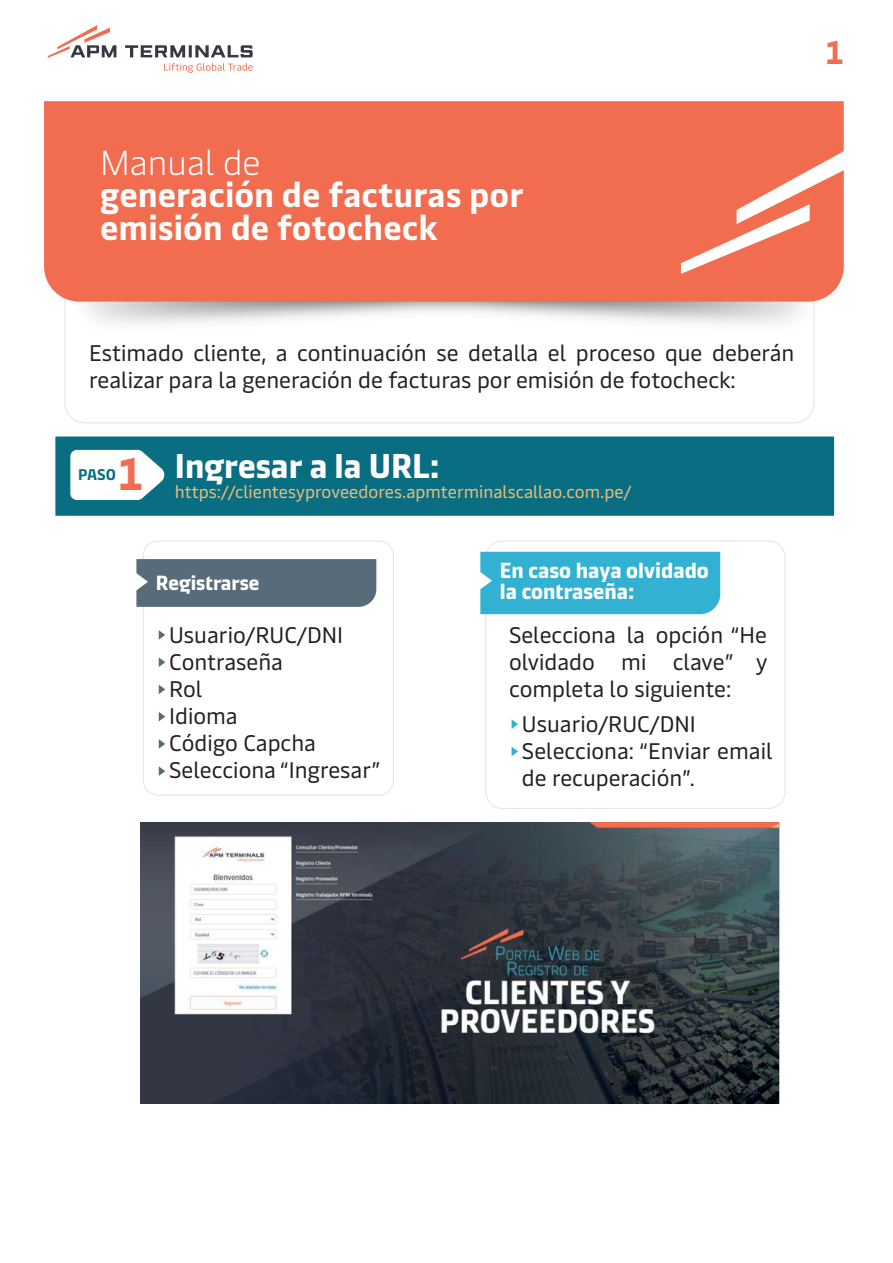
<style>
.page{position:relative;width:893px;height:1263px;background:#fff}
.page>*{position:absolute;margin:0;border:0;box-sizing:border-box;transform-origin:0 0}
.t1{font:700 45px "Maersk Text Office";color:#f26c4f}
.t2{font:700 34.5px/32.2px "Maersk Text Office";color:#fff}
.t3{font:300 34.5px "Maersk Text Office";color:#fff}
.t4{font:700 34.05px "Maersk Headline Office";color:#fff}
.t5{font:700 32.4px "Maersk Text Office";color:#f26c4f}
.t6{font:22.5px/27px "Maersk Text";color:#231f20}
.t7{font:700 21.75px/21px "Maersk Headline Office";color:#fff}
.t8{font:700 20.4px "Maersk Headline Office";color:#fff}
.t9{font:17.4px "Maersk Text Office";color:#f0be78}
.t10{font:700 15.3px "Maersk Text Office";color:#0a6e82}
</style>
<div class="page">
<img style="left:64px;top:302px;width:459px;height:72px">
<div style="left:44px;top:101px;width:800px;height:201px;background:#f26c4f"></div>
<svg style="left:681px;top:102px;width:163px;height:172px;background:#f37e64"></svg>
<svg style="left:48px;top:25px;width:205px;height:48px"></svg>
<div style="left:54px;top:435px;width:782px;height:82px;background:#0a6e82;border:2px solid #fff"></div>
<svg style="left:70px;top:450px;width:95px;height:50px;background:#e0edef"></svg>
<img style="left:140px;top:822px;width:639px;height:281px">
<div style="left:143px;top:540px;width:251px;height:255px;border:1px solid #dde6ed;border-radius:15px"></div>
<div style="left:485px;top:540px;width:300px;height:269px;border:1px solid #dde6ed;border-radius:17px"></div>
<div style="left:136px;top:559px;width:240px;height:48px;background:#576b79"></div>
<svg style="left:159px;top:630px;width:6px;height:10px"></svg>
<svg style="left:159px;top:657px;width:6px;height:10px"></svg>
<svg style="left:159px;top:685px;width:6px;height:9px"></svg>
<svg style="left:159px;top:712px;width:6px;height:9px"></svg>
<svg style="left:159px;top:739px;width:6px;height:10px"></svg>
<svg style="left:159px;top:766px;width:6px;height:10px"></svg>
<div style="left:480px;top:552px;width:240px;height:62px;background:#32b1d3"></div>
<svg style="left:512px;top:719px;width:6px;height:10px"></svg>
<svg style="left:512px;top:747px;width:6px;height:9px"></svg>
<h2 class="t3" style="left:100px;top:134px;width:162px">Manual de</h2>
<h2 class="t2" style="left:100px;top:174px;width:425px">generación de facturas por emisión de fotocheck</h2>
<h3 class="t5" style="left:824px;top:25px;width:21px">1</h3>
<p class="t6" style="left:89px;top:337px;width:707px">Estimado cliente, a continuación se detalla el proceso que deberán realizar para la generación de facturas por emisión de fotocheck:</p>
<p class="t10" style="left:78px;top:462px;width:40px">PASO</p>
<h1 class="t1" style="left:117px;top:436px;width:29px">1</h1>
<h3 class="t4" style="left:175px;top:438px;width:266px">Ingresar a la URL:</h3>
<p class="t9" style="left:175px;top:477px;width:458px">https://clientesyproveedores.apmterminalscallao.com.pe/</p>
<p class="t8" style="left:156px;top:566px;width:105px">Registrarse</p>
<p class="t7" style="left:500px;top:558px;width:210px">En caso haya olvidado la contraseña:</p>
<p class="t6" style="left:169px;top:618px;width:213px">Usuario/RUC/DNI<br>Contraseña<br>Rol<br>Idioma<br>Código Capcha<br>Selecciona “Ingresar”</p>
<p class="t6" style="left:509px;top:618px;width:260px;text-align:justify">Selecciona la opción “He olvidado mi clave” y completa lo siguiente:</p>
<p class="t6" style="left:522px;top:707px;width:252px">Usuario/RUC/DNI<br>Selecciona: “Enviar email de recuperación”.</p>
</div>
